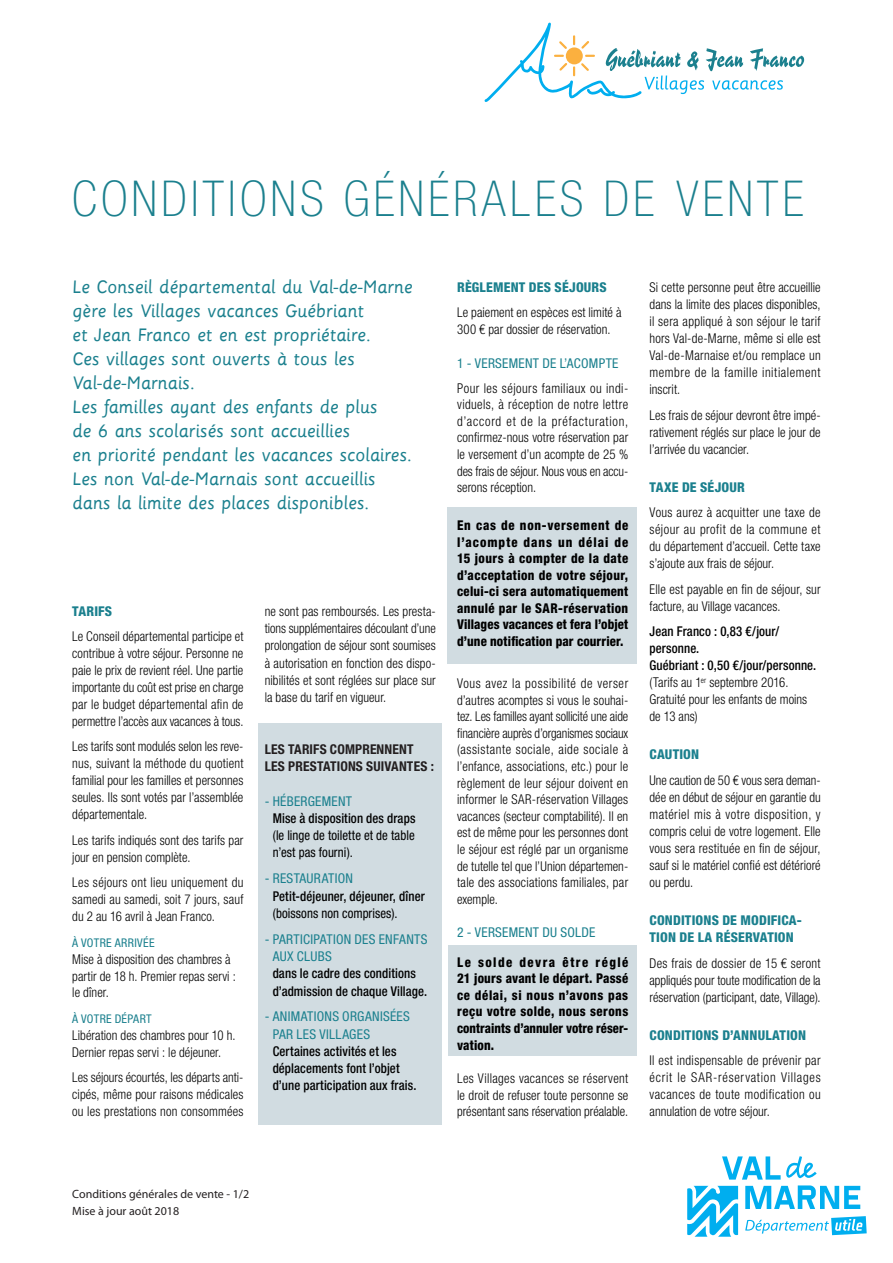
<style>
.page{position:relative;width:893px;height:1263px;background:#fff}
.page>*{position:absolute;margin:0;border:0;box-sizing:border-box;transform-origin:0 0}
.t1{font:100 condensed 49.5px "Helvetica Neue LT Pro";letter-spacing:.08em;color:#1b808e}
.t2{font:19.5px/24px "Sassoon Primary Com";color:#1b808e}
.t3{font:300 condensed 13.5px/17px "Helvetica Neue LT Pro";letter-spacing:.005em;color:#000;text-align:justify;scale:.95 1}
.t4{font:500 condensed 13.5px/17.2px "Helvetica Neue LT Pro";letter-spacing:.01em;color:#000;scale:.95 1}
.t5{font:800 condensed 13.5px/16.6px "Helvetica Neue LT Pro";letter-spacing:.01em;color:#000;text-align:justify;scale:.95 1}
.t6{font:300 condensed 13.5px/17px "Helvetica Neue LT Pro";letter-spacing:.005em;color:#000;text-align:justify;scale:.94 1}
.t7{font:300 condensed 13.5px/17px "Helvetica Neue LT Pro";letter-spacing:.005em;color:#000;text-align:justify;scale:.93 1}
.t8{font:800 condensed 13.5px/17px "Helvetica Neue LT Pro";letter-spacing:.01em;color:#1b808e}
.t9{font:condensed 13.5px/17.2px "Helvetica Neue LT Pro";letter-spacing:.01em;color:#000;scale:.95 1}
.t10{font:700 condensed 13.5px/17.2px "Helvetica Neue LT Pro";letter-spacing:.01em;color:#231f20}
.t11{font:condensed 13.5px "Helvetica Neue LT Pro";letter-spacing:.02em;color:#1b808e}
.t12{font:12px "Myriad Pro";color:#231f20}
.t13{font:condensed 12px "Helvetica Neue LT Pro";letter-spacing:.03em;color:#1b808e}
.s1{color:#1b808e}
.s2{font-weight:500}
.s3{font-weight:400;color:#1b808e}
.s4{font-weight:400}
.s5{font-weight:300}
</style>
<div class="page">
<svg style="left:484px;top:23px;width:320px;height:79px"></svg>
<div style="left:258px;top:723px;width:183px;height:401px;background:#d1dce1"></div>
<div style="left:447px;top:507px;width:190px;height:156px;background:#d1dce1"></div>
<div style="left:448px;top:945px;width:189px;height:111px;background:#d1dce1"></div>
<svg style="left:745px;top:1216px;width:122px;height:19px"></svg>
<svg style="left:687px;top:1186px;width:51px;height:51px"></svg>
<svg style="left:745px;top:1185px;width:115px;height:24px"></svg>
<svg style="left:722px;top:1156px;width:95px;height:23px"></svg>
<p class="t1" style="left:72px;top:171px;width:733px">CONDITIONS GÉNÉRALES DE VENTE</p>
<p class="t2" style="left:72px;top:275px;width:342px">Le Conseil départemental du Val-de-Marne gère les Villages vacances Guébriant<br>et Jean Franco et en est propriétaire.<br>Ces villages sont ouverts à tous les Val-de-Marnais.<br>Les familles ayant des enfants de plus<br>de 6 ans scolarisés sont accueillies<br>en priorité pendant les vacances scolaires.<br>Les non Val-de-Marnais sont accueillis dans la limite des places disponibles.</p>
<p class="t8" style="left:72px;top:602px;width:41px">TARIFS</p>
<p class="t3" style="left:72px;top:628px;width:182px">Le Conseil départemental participe et contribue à votre séjour. Personne ne paie le prix de revient réel. Une partie importante du coût est prise en charge par le budget départemental afin de permettre l’accès aux vacances à tous.</p>
<p class="t6" style="left:72px;top:738px;width:184px">Les tarifs sont modulés selon les reve&shy;nus, suivant la méthode du quotient familial pour les familles et personnes seules. Ils sont votés par l’assemblée départementale.</p>
<p class="t3" style="left:72px;top:831px;width:182px">Les tarifs indiqués sont des tarifs par jour en pension complète.</p>
<p class="t3" style="left:72px;top:874px;width:182px">Les séjours ont lieu uniquement du samedi au samedi, soit 7 jours, sauf du 2 au 16 avril à Jean Franco.</p>
<p class="t13" style="left:72px;top:935px;width:84px">À VOTRE ARRIVÉE</p>
<p class="t3" style="left:72px;top:950px;width:174px;text-align:left">Mise à disposition des chambres à partir de 18 h. Premier repas servi : le dîner.</p>
<p class="t13" style="left:72px;top:1012px;width:81px">À VOTRE DÉPART</p>
<p class="t3" style="left:72px;top:1026px;width:173px">Libération des chambres pour 10 h.<br>Dernier repas servi : le déjeuner.</p>
<p class="t6" style="left:72px;top:1069px;width:184px">Les séjours écourtés, les départs anti&shy;cipés, même pour raisons médicales ou les prestations non consommées</p>
<p class="t3" style="left:265px;top:602px;width:182px">ne sont pas remboursés. Les presta&shy;tions supplémentaires découlant d’une prolongation de séjour sont soumises à autorisation en fonction des dispo&shy;nibilités et sont réglées sur place sur la base du tarif en vigueur.</p>
<p class="t10" style="left:265px;top:740px;width:171px">LES TARIFS COMPRENNENT<br>LES PRESTATIONS SUIVANTES :</p>
<p class="t9" style="left:273px;top:792px;width:152px;text-indent:-8px"><span class="s1">- HÉBERGEMENT<br></span><span class="s2">Mise à disposition des draps </span>(le linge de toilette et de table n’est pas fourni).</p>
<p class="t4" style="left:273px;top:870px;width:162px;text-indent:-8px"><span class="s3">- RESTAURATION<br></span>Petit-déjeuner, déjeuner, dîner <span class="s4">(boissons non comprises).</span></p>
<p class="t4" style="left:273px;top:930px;width:165px;text-indent:-8px"><span class="s3">- PARTICIPATION DES ENFANTS<br>AUX CLUBS<br></span>dans le cadre des conditions d’admission de chaque Village.</p>
<p class="t4" style="left:273px;top:1008px;width:153px;text-indent:-8px"><span class="s3">- ANIMATIONS ORGANISÉES<br>PAR LES VILLAGES<br></span>Certaines activités et les déplacements font l’objet d’une participation aux frais.</p>
<p class="t8" style="left:457px;top:279px;width:151px">RÈGLEMENT DES SÉJOURS</p>
<p class="t3" style="left:457px;top:304px;width:175px">Le paiement en espèces est limité à<br>300 € par dossier de réservation.</p>
<p class="t11" style="left:457px;top:355px;width:163px">1 - VERSEMENT DE L’ACOMPTE</p>
<p class="t3" style="left:457px;top:379px;width:182px">Pour les séjours familiaux ou indi&shy;viduels, à réception de notre lettre d’accord et de la préfacturation, confirmez-nous votre réservation par le versement d’un acompte de 25 % des frais de séjour. Nous vous en accu&shy;serons réception.</p>
<p class="t5" style="left:457px;top:517px;width:182px">En cas de non-versement de l’acompte dans un délai de 15 jours à compter de la date d’acceptation de votre séjour, celui-ci sera automatiquement annulé par le SAR-réservation Villages vacances et fera l’objet d’une notification par courrier.</p>
<p class="t3" style="left:457px;top:675px;width:182px">Vous avez la possibilité de verser d’autres acomptes si vous le souhai&shy;tez. Les familles ayant sollicité une aide financière auprès d’organismes sociaux (assistante sociale, aide sociale à l’enfance, associations, etc.) pour le règlement de leur séjour doivent en informer le SAR-réservation Villages vacances (secteur comptabilité). Il en est de même pour les personnes dont le séjour est réglé par un organisme de tutelle tel que l’Union départemen&shy;tale des associations familiales, par exemple.</p>
<p class="t11" style="left:457px;top:924px;width:140px">2 - VERSEMENT DU SOLDE</p>
<p class="t5" style="left:457px;top:953px;width:182px">Le solde devra être réglé 21 jours avant le départ. Passé ce délai, si nous n’avons pas reçu votre solde, nous serons contraints d’annuler votre réser&shy;vation.</p>
<p class="t3" style="left:457px;top:1070px;width:182px">Les Villages vacances se réservent le droit de refuser toute personne se présentant sans réservation préalable.</p>
<p class="t3" style="left:649px;top:279px;width:182px">Si cette personne peut être accueillie dans la limite des places disponibles, il sera appliqué à son séjour le tarif hors Val-de-Marne, même si elle est Val-de-Marnaise et/ou remplace un membre de la famille initialement inscrit.</p>
<p class="t3" style="left:649px;top:406px;width:182px">Les frais de séjour devront être impé&shy;rativement réglés sur place le jour de l’arrivée du vacancier.</p>
<p class="t8" style="left:649px;top:478px;width:97px">TAXE DE SÉJOUR</p>
<p class="t3" style="left:649px;top:504px;width:182px">Vous aurez à acquitter une taxe de séjour au profit de la commune et du département d’accueil. Cette taxe s’ajoute aux frais de séjour.</p>
<p class="t3" style="left:649px;top:580px;width:182px">Elle est payable en fin de séjour, sur facture, au Village vacances.</p>
<p class="t4" style="left:649px;top:623px;width:177px">Jean Franco : 0,83 €/jour/ personne.<br>Guébriant : 0,50 €/jour/personne. <span class="s5">(Tarifs au 1</span><sup>er</sup> <span class="s5">septembre 2016.<br>Gratuité pour les enfants de moins de 13 ans)</span></p>
<p class="t8" style="left:649px;top:746px;width:51px">CAUTION</p>
<p class="t7" style="left:649px;top:772px;width:186px">Une caution de 50 € vous sera deman&shy;dée en début de séjour en garantie du matériel mis à votre disposition, y compris celui de votre logement. Elle vous sera restituée en fin de séjour, sauf si le matériel confié est détérioré ou perdu.</p>
<p class="t8" style="left:649px;top:912px;width:154px">CONDITIONS DE MODIFICA-<br>TION DE LA RÉSERVATION</p>
<p class="t3" style="left:649px;top:954px;width:182px">Des frais de dossier de 15 € seront appliqués pour toute modification de la réservation (participant, date, Village).</p>
<p class="t8" style="left:649px;top:1026px;width:158px">CONDITIONS D’ANNULATION</p>
<p class="t3" style="left:649px;top:1052px;width:182px">Il est indispensable de prévenir par écrit le SAR-réservation Villages vacances de toute modification ou annulation de votre séjour.</p>
<p class="t12" style="left:72px;top:1187px;width:178px">Conditions générales de vente - 1/2</p>
<p class="t12" style="left:72px;top:1203px;width:108px">Mise à jour août 2018</p>
</div>
